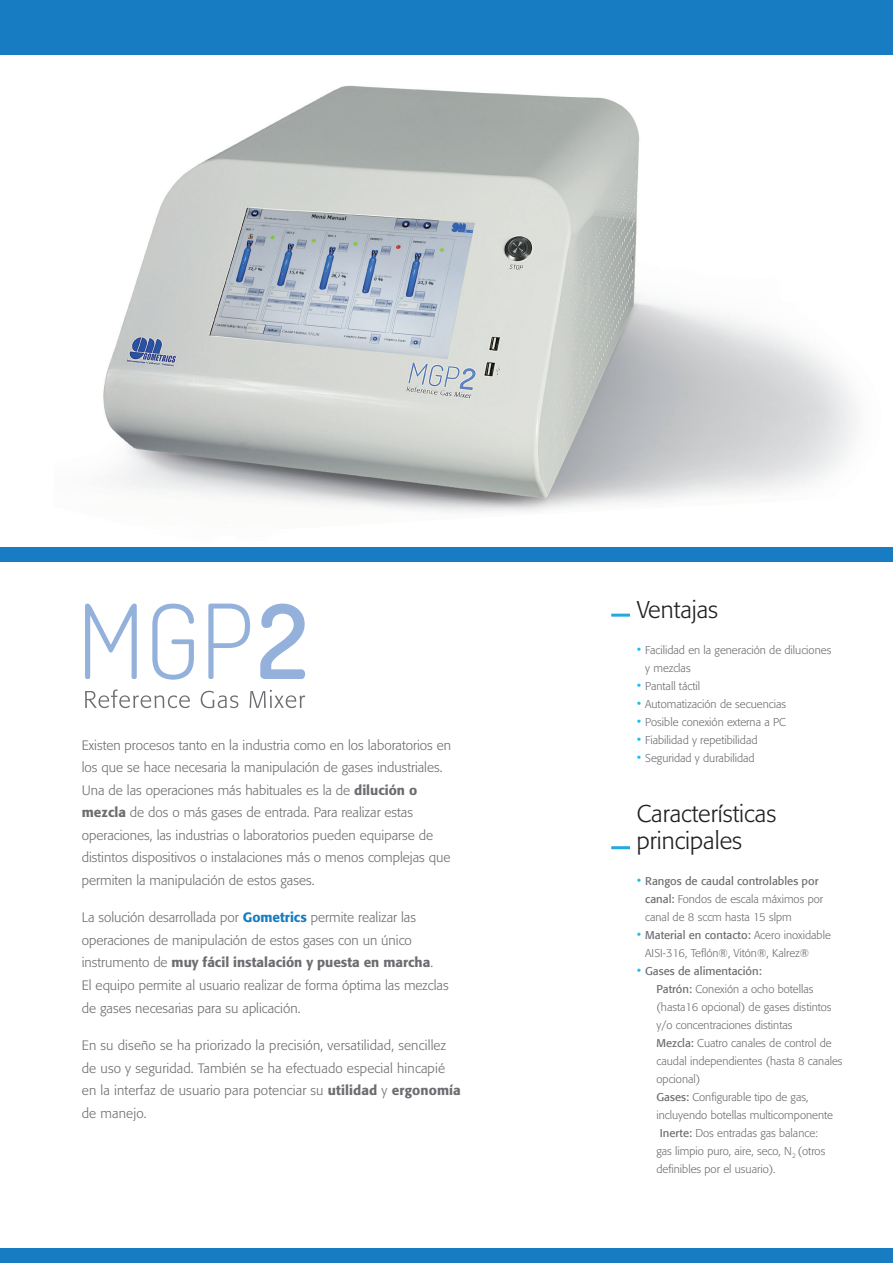
<style>
.page{position:relative;width:893px;height:1263px;background:#fff}
.page>*{position:absolute;margin:0;border:0;box-sizing:border-box;transform-origin:0 0}
.t1{font:300 24px/27px "Formata";color:#231f20}
.t2{font:300 13.5px/22.5px "Formata";color:#6c6d70}
.t3{font:300 11.25px/18px "Formata";color:#6c6d70}
.s1{font-weight:500}
.s2{font-weight:500;color:#177cc1}
.s3{font-size:13.5px;color:#17c0f2}
.s4{font-weight:400}
</style>
<div class="page">
<svg style="left:85px;top:604px;width:165px;height:76px"></svg>
<svg style="left:85px;top:689px;width:220px;height:19px"></svg>
<svg style="left:260px;top:604px;width:45px;height:75px"></svg>
<div style="left:0;top:1249px;width:893px;height:14px;background:#177cc1"></div>
<img style="left:103px;top:85px;width:753px;height:428px">
<div style="left:0;top:0;width:893px;height:54px;background:#177cc1"></div>
<div style="left:0;top:547px;width:893px;height:14px;background:#177cc1"></div>
<hr style="left:611px;top:614px;width:19px;height:3px;background:#23a8e0">
<hr style="left:611px;top:846px;width:19px;height:3px;background:#23a8e0">
<p class="t2" style="left:82px;top:734px;width:371px">Existen procesos tanto en la industria como en los laboratorios en los que se hace necesaria la manipulación de gases industriales.<br>Una de las operaciones más habituales es la de <span class="s1">dilución o mezcla</span> de dos o más gases de entrada. Para realizar estas operaciones, las industrias o laboratorios pueden equiparse de distintos dispositivos o instalaciones más o menos complejas que permiten la manipulación de estos gases.</p>
<p class="t2" style="left:82px;top:906px;width:368px">La solución desarrollada por <span class="s2">Gometrics</span> permite realizar las operaciones de manipulación de estos gases con un único instrumento de <span class="s1">muy fácil instalación y puesta en marcha</span>.<br>El equipo permite al usuario realizar de forma óptima las mezclas de gases necesarias para su aplicación.</p>
<p class="t2" style="left:82px;top:1034px;width:381px">En su diseño se ha priorizado la precisión, versatilidad, sencillez de uso y seguridad. También se ha efectuado especial hincapié en la interfaz de usuario para potenciar su <span class="s1">utilidad</span> y <span class="s1">ergonomía </span>de manejo.</p>
<h1 class="t1" style="left:637px;top:596px;width:83px">Ventajas</h1>
<p class="t3" style="left:645px;top:641px;width:188px;text-indent:-8px"><span class="s3">•</span> Facilidad en la generación de diluciones y mezclas</p>
<p class="t3" style="left:637px;top:677px;width:65px"><span class="s3">•</span> Pantall táctil</p>
<p class="t3" style="left:637px;top:695px;width:151px"><span class="s3">•</span> Automatización de secuencias</p>
<p class="t3" style="left:637px;top:713px;width:151px"><span class="s3">•</span> Posible conexión externa a PC</p>
<p class="t3" style="left:637px;top:731px;width:122px"><span class="s3">•</span> Fiabilidad y repetibilidad</p>
<p class="t3" style="left:637px;top:749px;width:119px"><span class="s3">•</span> Seguridad y durabilidad</p>
<h1 class="t1" style="left:637px;top:800px;width:141px">Características principales</h1>
<p class="t3" style="left:645px;top:872px;width:179px;text-indent:-8px"><span class="s3">•</span> <span class="s4">Rangos de caudal controlables por canal:</span> Fondos de escala máximos por canal de 8 sccm hasta 15 slpm</p>
<p class="t3" style="left:645px;top:926px;width:187px;text-indent:-8px"><span class="s3">•</span> <span class="s4">Material en contacto:</span> Acero inoxidable<br>AISI-316, Teflón®, Vitón®, Kalrez®</p>
<p class="t3" style="left:656px;top:962px;width:188px;text-indent:-20px"><span class="s3">•</span> <span class="s4">Gases de alimentación:<br>Patrón:</span> Conexión a ocho botellas (hasta16 opcional) de gases distintos y/o concentraciones distintas<br><span class="s4">Mezcla:</span> Cuatro canales de control de caudal independientes (hasta 8 canales opcional)<br><span class="s4">Gases:</span> Configurable tipo de gas, incluyendo botellas multicomponente<br><span class="s4">Inerte:</span> Dos entradas gas balance:<br>gas limpio puro, aire, seco, N<sub>2</sub> (otros definibles por el usuario).</p>
</div>
